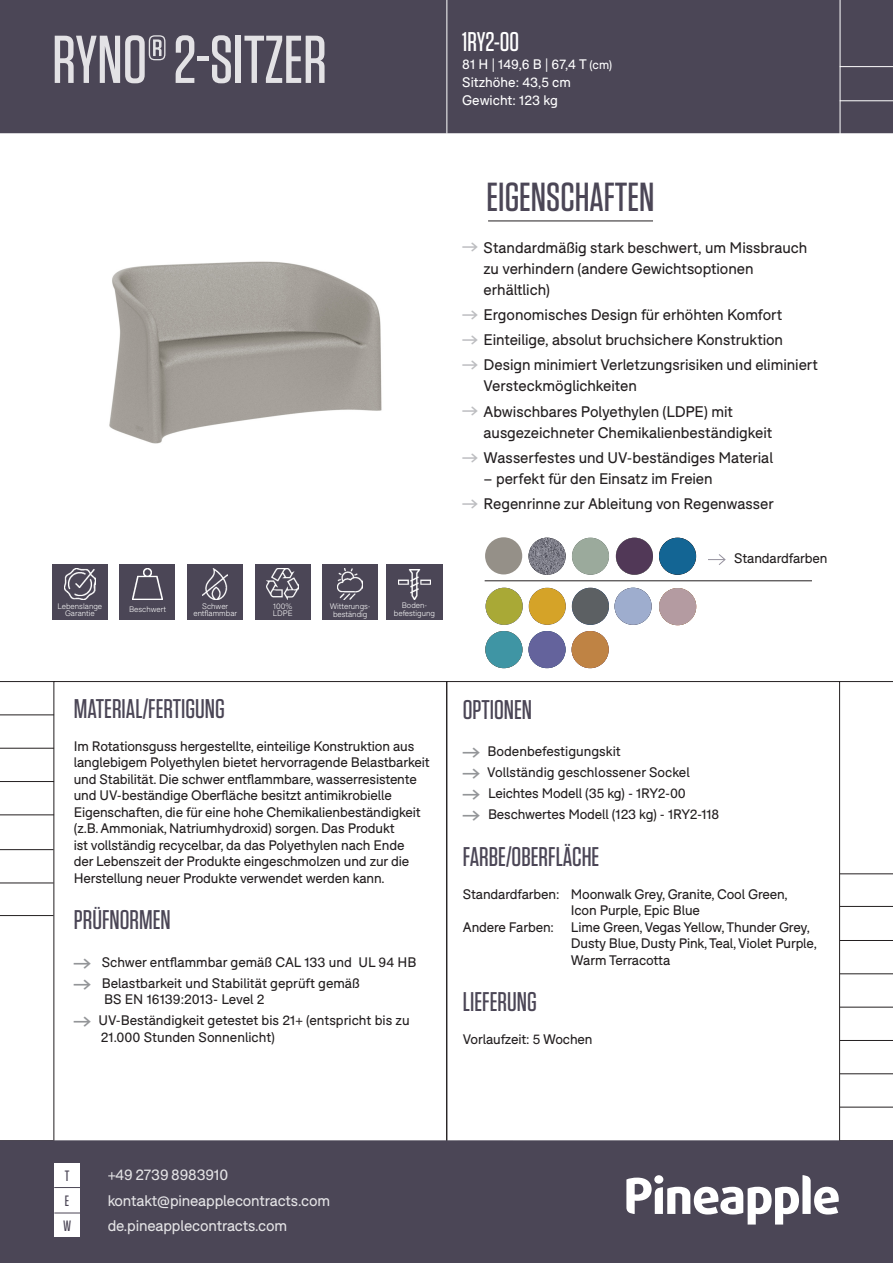
<style>
.page{position:relative;width:893px;height:1263px;background:#fff}
.page>*{position:absolute;margin:0;border:0;box-sizing:border-box;transform-origin:0 0}
.t1{font:500 67.5px "Tungsten";color:#fff}
.t2{font:500 40.5px "Tungsten";color:#4b4656}
.t3{font:500 27px "Tungsten";color:#4b4656}
.t4{font:500 27px "Tungsten";color:#fff}
.FEATURES___OPTIONS_bullets{font:15px/21px "F37 Bolton";letter-spacing:-.005em;color:#231f20}
.PRODUCT_FEATURES___OPTIONS_bullets{font:15px/21px "F37 Bolton";letter-spacing:-.005em;color:#231f20}
.t5{font:15px "F37 Bolton";letter-spacing:-.01em;color:#fff}
.t6{font:500 15px "Tungsten";color:#4b4656}
.t7{font:13.5px/16.5px "F37 Bolton";letter-spacing:-.01em;color:#231f20}
.t8{font:13.5px "F37 Bolton";color:#fff}
.t9{font:300 7.8px/7.8px "F37 Bolton";color:#fff}
.s1{font-size:12px}
.s2{font-family:"Pinearrow";font-size:13.5px;color:#bcbdc0}
.s3{font-family:"Pinearrow";font-size:15px;color:#939598}
</style>
<div class="page">
<div style="left:1px;top:1px;width:891px;height:131px;background:#4b4656"></div>
<div style="left:0;top:0;width:893px;height:133px;border:2px solid #4b4656"></div>
<div style="left:1px;top:1141px;width:891px;height:121px;background:#4b4656"></div>
<div style="left:0;top:1140px;width:893px;height:123px;border:2px solid #4b4656"></div>
<hr style="left:840px;top:873px;width:53px;height:1px;background:#231f20">
<hr style="left:840px;top:1007px;width:53px;height:1px;background:#231f20">
<hr style="left:840px;top:940px;width:53px;height:1px;background:#231f20">
<hr style="left:840px;top:1073px;width:53px;height:1px;background:#231f20">
<hr style="left:840px;top:1040px;width:53px;height:1px;background:#231f20">
<hr style="left:840px;top:973px;width:53px;height:1px;background:#231f20">
<hr style="left:840px;top:1107px;width:53px;height:1px;background:#231f20">
<img style="left:109px;top:261px;width:273px;height:183px">
<hr style="left:840px;top:906px;width:53px;height:1px;background:#231f20">
<svg style="left:626px;top:1175px;width:213px;height:49px"></svg>
<div style="left:654px;top:1175px;width:9px;height:9px;background:#fff;border-radius:50%"></div>
<div style="left:54px;top:1162px;width:26px;height:25px;background:#fff"></div>
<div style="left:54px;top:1187px;width:26px;height:25px;background:#fff"></div>
<svg style="left:54px;top:1187px;width:26px;height:1px"></svg>
<hr style="left:840px;top:681px;width:53px;height:1px;background:#231f20">
<hr style="left:488px;top:221px;width:165px;height:1px;background:#231f20">
<hr style="left:840px;top:0;width:1px;height:135px;background:#fff">
<hr style="left:840px;top:66px;width:53px;height:1px;background:#fff">
<hr style="left:840px;top:100px;width:53px;height:1px;background:#fff">
<hr style="left:446px;top:0;width:1px;height:134px;background:#fff">
<hr style="left:0;top:882px;width:53px;height:1px;background:#231f20">
<hr style="left:0;top:748px;width:54px;height:1px;background:#231f20">
<hr style="left:0;top:681px;width:54px;height:1px;background:#231f20">
<hr style="left:0;top:814px;width:54px;height:1px;background:#231f20">
<hr style="left:0;top:781px;width:54px;height:1px;background:#231f20">
<hr style="left:0;top:714px;width:54px;height:1px;background:#231f20">
<hr style="left:0;top:849px;width:53px;height:1px;background:#231f20">
<hr style="left:0;top:915px;width:53px;height:1px;background:#231f20">
<div style="left:54px;top:1212px;width:26px;height:25px;background:#fff"></div>
<svg style="left:54px;top:1212px;width:26px;height:1px"></svg>
<div style="left:486px;top:588px;width:37px;height:37px;background:#a9a936;border-radius:50%"></div>
<div style="left:572px;top:588px;width:37px;height:37px;background:#5c6063;border-radius:50%"></div>
<div style="left:529px;top:588px;width:37px;height:37px;background:#d5a328;border-radius:50%"></div>
<img style="left:614px;top:588px;width:38px;height:37px;border-radius:19px">
<img style="left:659px;top:588px;width:37px;height:37px;border-radius:19px">
<hr style="left:485px;top:580px;width:327px;height:1px;background:#231f20">
<img style="left:485px;top:631px;width:37px;height:37px;border-radius:19px">
<img style="left:572px;top:631px;width:37px;height:37px;border-radius:19px">
<img style="left:528px;top:631px;width:38px;height:37px;border-radius:19px">
<div style="left:659px;top:538px;width:37px;height:37px;background:#136594;border-radius:50%"></div>
<div style="left:616px;top:538px;width:37px;height:37px;background:#513857;border-radius:50%"></div>
<img style="left:528px;top:538px;width:38px;height:37px;border-radius:19px">
<div style="left:485px;top:537px;width:37px;height:37px;background:#959088;border-radius:50%"></div>
<svg style="left:572px;top:538px;width:37px;height:37px"></svg>
<svg style="left:708px;top:554px;width:18px;height:11px"></svg>
<div style="left:322px;top:564px;width:56px;height:56px;background:#4b4656"></div>
<img style="left:338px;top:569px;width:25px;height:30px">
<div style="left:255px;top:564px;width:56px;height:56px;background:#4b4656"></div>
<img style="left:267px;top:568px;width:32px;height:32px">
<div style="left:120px;top:564px;width:55px;height:56px;background:#4b4656"></div>
<img style="left:132px;top:569px;width:31px;height:31px">
<div style="left:187px;top:564px;width:56px;height:56px;background:#4b4656"></div>
<img style="left:203px;top:569px;width:24px;height:30px">
<div style="left:52px;top:564px;width:56px;height:56px;background:#4b4656"></div>
<img style="left:64px;top:568px;width:32px;height:32px">
<div style="left:387px;top:564px;width:55px;height:56px;background:#4b4656"></div>
<img style="left:399px;top:569px;width:32px;height:31px">
<h1 class="t1" style="left:52px;top:24px;width:276px">RYNO® 2-SITZER</h1>
<p class="t4" style="left:462px;top:27px;width:58px">1RY2-00</p>
<p class="t8" style="left:462px;top:56px;width:151px">81 H | 149,6 B | 67,4 T <span class="s1">(cm)</span></p>
<p class="t8" style="left:462px;top:74px;width:110px">Sitzhöhe: 43,5 cm</p>
<p class="t8" style="left:462px;top:92px;width:97px">Gewicht: 123 kg</p>
<p class="t9" style="left:58px;top:602px;width:46px">Lebenslange</p>
<p class="t9" style="left:65px;top:610px;width:31px">Garantie</p>
<p class="t9" style="left:129px;top:605px;width:38px">Beschwert</p>
<p class="t9" style="left:202px;top:602px;width:27px">Schwer</p>
<p class="t9" style="left:193px;top:610px;width:45px">entflammbar</p>
<p class="t9" style="left:273px;top:602px;width:21px">100%<br>LDPE</p>
<p class="t9" style="left:330px;top:603px;width:42px">Witterungs-</p>
<p class="t9" style="left:333px;top:611px;width:36px">beständig</p>
<p class="t9" style="left:397px;top:601px;width:36px">Option de</p>
<p class="t9" style="left:391px;top:609px;width:49px">fixation a sol</p>
<p class="t9" style="left:402px;top:602px;width:27px">Boden-</p>
<p class="t9" style="left:394px;top:609px;width:43px">befestigung</p>
<p class="t2" style="left:487px;top:175px;width:169px">EIGENSCHAFTEN</p>
<p class="PRODUCT_FEATURES___OPTIONS_bullets" style="left:484px;top:237px;width:325px;text-indent:-21px"><span class="s2">A</span> Standardmäßig stark beschwert, um Missbrauch zu verhindern (andere Gewichtsoptionen erhältlich)</p>
<p class="FEATURES___OPTIONS_bullets" style="left:462px;top:304px;width:321px"><span class="s2">A</span> Ergonomisches Design für erhöhten Komfort</p>
<p class="PRODUCT_FEATURES___OPTIONS_bullets" style="left:462px;top:329px;width:322px"><span class="s2">A</span> Einteilige, absolut bruchsichere Konstruktion</p>
<p class="PRODUCT_FEATURES___OPTIONS_bullets" style="left:484px;top:355px;width:336px;text-indent:-21px"><span class="s2">A</span> Design minimiert Verletzungsrisiken und eliminiert<br>Versteckmöglichkeiten</p>
<p class="FEATURES___OPTIONS_bullets" style="left:484px;top:401px;width:290px;text-indent:-21px"><span class="s2">A</span> Abwischbares Polyethylen (LDPE) mit ausgezeichneter Chemikalienbeständigkeit</p>
<p class="FEATURES___OPTIONS_bullets" style="left:462px;top:447px;width:312px"><span class="s2">A</span> Wasserfestes und UV-beständiges Material</p>
<p class="FEATURES___OPTIONS_bullets" style="left:484px;top:468px;width:231px">– perfekt für den Einsatz im Freien</p>
<p class="FEATURES___OPTIONS_bullets" style="left:462px;top:493px;width:313px"><span class="s2">A</span> Regenrinne zur Ableitung von Regenwasser</p>
<p class="t7" style="left:734px;top:550px;width:95px">Standardfarben</p>
<p class="t3" style="left:74px;top:694px;width:152px">MATERIAL/FERTIGUNG</p>
<p class="t7" style="left:74px;top:738px;width:357px">Im Rotationsguss hergestellte, einteilige Konstruktion aus langlebigem Polyethylen bietet hervorragende Belastbarkeit und Stabilität. Die schwer entflammbare, wasserresistente und UV-beständige Oberfläche besitzt antimikrobielle Eigenschaften, die für eine hohe Chemikalienbeständigkeit (z.B. Ammoniak, Natriumhydroxid) sorgen. Das Produkt<br>ist vollständig recycelbar, da das Polyethylen nach Ende<br>der Lebenszeit der Produkte eingeschmolzen und zur die Herstellung neuer Produkte verwendet werden kann.</p>
<p class="t3" style="left:74px;top:906px;width:98px">PRÜFNORMEN</p>
<p class="t7" style="left:74px;top:954px;width:344px"><span class="s3">A</span> Schwer entflammbar gemäß CAL 133 und UL 94 HB</p>
<p class="t7" style="left:104px;top:975px;width:257px;text-indent:-30px"><span class="s3">A</span> Belastbarkeit und Stabilität geprüft gemäß<br>BS EN 16139:2013- Level 2</p>
<p class="t7" style="left:101px;top:1012px;width:310px;text-indent:-27px"><span class="s3">A</span> UV-Beständigkeit getestet bis 21+ (entspricht bis zu<br>21.000 Stunden Sonnenlicht)</p>
<p class="t3" style="left:463px;top:695px;width:71px">OPTIONEN</p>
<p class="t7" style="left:463px;top:743px;width:159px"><span class="s3">A</span> Bodenbefestigungskit</p>
<p class="t7" style="left:463px;top:764px;width:228px"><span class="s3">A</span> Vollständig geschlossener Sockel</p>
<p class="t7" style="left:463px;top:785px;width:225px"><span class="s3">A</span> Leichtes Modell (35 kg) - 1RY2-00</p>
<p class="t7" style="left:463px;top:806px;width:258px"><span class="s3">A</span> Beschwertes Modell (123 kg) - 1RY2-118</p>
<p class="t3" style="left:463px;top:842px;width:138px">FARBE/OBERFLÄCHE</p>
<p class="t7" style="left:463px;top:886px;width:326px">Standardfarben: Moonwalk Grey, Granite, Cool Green,</p>
<p class="t7" style="left:571px;top:902px;width:131px">Icon Purple, Epic Blue</p>
<p class="t7" style="left:463px;top:919px;width:93px">Andere Farben:</p>
<p class="t7" style="left:571px;top:919px;width:247px">Lime Green, Vegas Yellow, Thunder Grey,<br>Dusty Blue, Dusty Pink, Teal, Violet Purple,<br>Warm Terracotta</p>
<p class="t3" style="left:463px;top:988px;width:75px">LIEFERUNG</p>
<p class="t7" style="left:463px;top:1031px;width:131px">Vorlaufzeit: 5 Wochen</p>
<p class="t6" style="left:65px;top:1168px;width:6px">T</p>
<p class="t5" style="left:107px;top:1166px;width:122px">+49 2739 8983910</p>
<p class="t6" style="left:65px;top:1193px;width:6px">E</p>
<p class="t5" style="left:107px;top:1191px;width:224px">kontakt@pineapplecontracts.com</p>
<p class="t6" style="left:63px;top:1218px;width:10px">W</p>
<p class="t5" style="left:107px;top:1217px;width:181px">de.pineapplecontracts.com</p>
</div>
